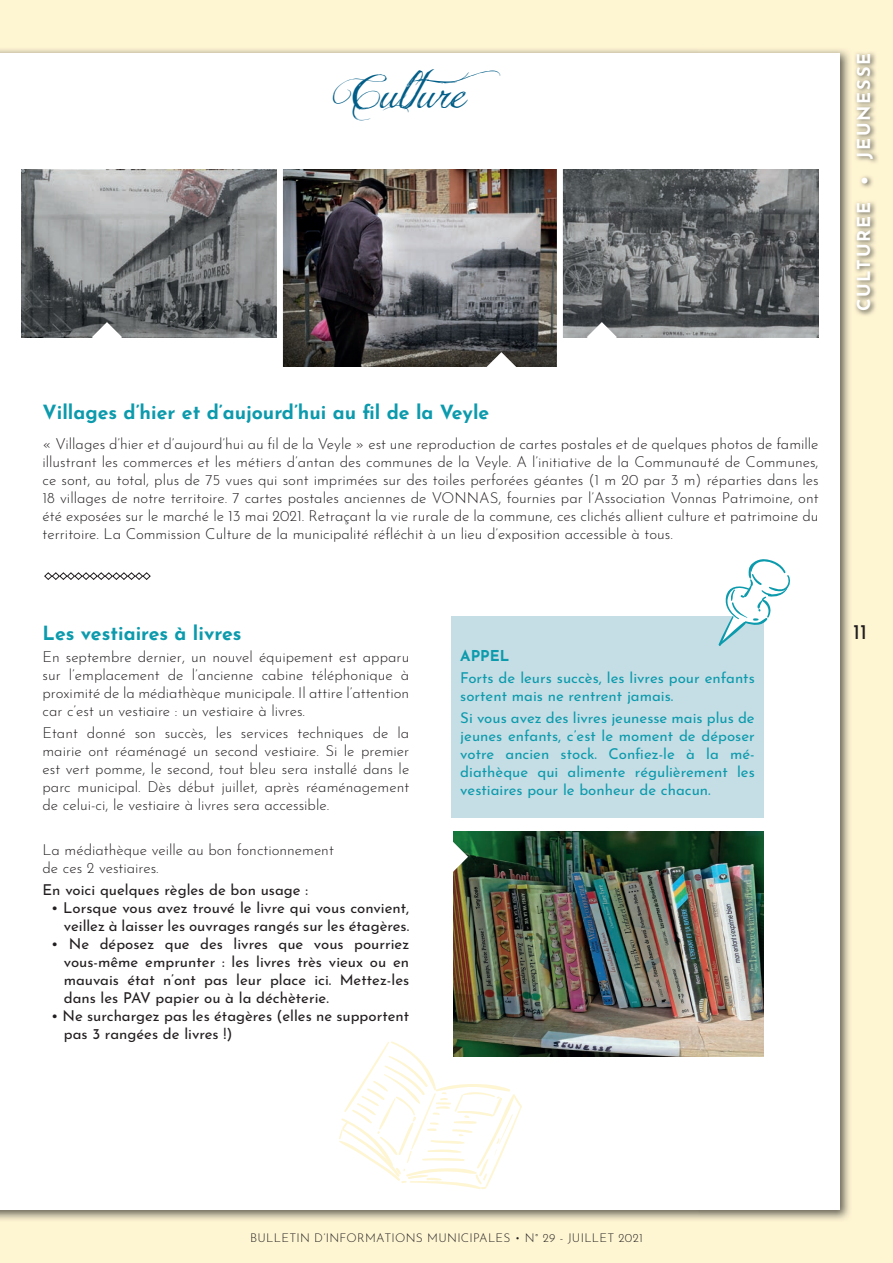
<style>
.page{position:relative;width:893px;height:1263px;background:#fef5d2}
.page>*{position:absolute;margin:0;border:0;box-sizing:border-box;transform-origin:0 0}
.t1{font:45px "Jellyka Delicious Cake";color:#005d87}
.t2{font:21px "Josefin Sans";color:#231f20}
.t3{font:700 19.5px "Josefin Sans";color:#0c9aad}
.t4{font:700 18px "Josefin Sans";letter-spacing:.1em;color:#fff}
.t5{font:300 15px/18px "Josefin Sans";color:#231f20;text-align:justify}
.t6{font:15px/18px "Josefin Sans";color:#231f20;text-align:right}
.t7{font:15px/18px "Josefin Sans";color:#0c9aad}
.t8{font:700 15px "Josefin Sans";color:#0c9aad}
.t9{font:300 12px "Josefin Sans";letter-spacing:.025em;color:#231f20}
</style>
<div class="page">
<img style="left:0;top:49px;width:850px;height:1171px">
<div style="left:0;top:53px;width:840px;height:1157px;background:#fff"></div>
<img style="left:855px;top:52px;width:23px;height:263px">
<img style="left:283px;top:170px;width:274px;height:197px">
<img style="left:21px;top:170px;width:256px;height:167px">
<img style="left:563px;top:170px;width:256px;height:167px">
<img style="left:453px;top:831px;width:310px;height:225px">
<svg style="left:44px;top:572px;width:107px;height:8px"></svg>
<svg style="left:92px;top:322px;width:30px;height:16px"></svg>
<svg style="left:486px;top:352px;width:30px;height:15px"></svg>
<svg style="left:587px;top:322px;width:30px;height:16px"></svg>
<svg style="left:453px;top:842px;width:15px;height:30px"></svg>
<svg style="left:339px;top:1041px;width:183px;height:148px"></svg>
<div style="left:451px;top:617px;width:312px;height:201px;background:#c5dee5"></div>
<svg style="left:718px;top:559px;width:73px;height:88px"></svg>
<h1 class="t1" style="left:351px;top:63px;width:160px">Culture</h1>
<p class="t4" style="left:848px;top:311px;width:260px;rotate:-90deg">CULTUREE • JEUNESSE</p>
<h3 class="t3" style="left:43px;top:394px;width:448px">Villages d’hier et d’aujourd’hui au fil de la Veyle</h3>
<p class="t5" style="left:43px;top:434px;width:777px">« Villages d’hier et d’aujourd’hui au fil de la Veyle » est une reproduction de cartes postales et de quelques photos de famille illustrant les commerces et les métiers d’antan des communes de la Veyle. A l’initiative de la Communauté de Communes, ce sont, au total, plus de 75 vues qui sont imprimées sur des toiles perforées géantes (1 m 20 par 3 m) réparties dans les 18 villages de notre territoire. 7 cartes postales anciennes de VONNAS, fournies par l’Association Vonnas Patrimoine, ont été exposées sur le marché le 13 mai 2021. Retraçant la vie rurale de la commune, ces clichés allient culture et patrimoine du territoire. La Commission Culture de la municipalité réfléchit à un lieu d’exposition accessible à tous.</p>
<h3 class="t3" style="left:43px;top:615px;width:201px">Les vestiaires à livres</h3>
<p class="t5" style="left:43px;top:646px;width:368px">En septembre dernier, un nouvel équipement est apparu sur l’emplacement de l’ancienne cabine téléphonique à proximité de la médiathèque municipale. Il attire l’attention car c’est un vestiaire : un vestiaire à livres.</p>
<p class="t5" style="left:43px;top:722px;width:368px">Etant donné son succès, les services techniques de la mairie ont réaménagé un second vestiaire. Si le premier est vert pomme, le second, tout bleu sera installé dans le parc municipal. Dès début juillet, après réaménagement de celui-ci, le vestiaire à livres sera accessible.</p>
<p class="t5" style="left:43px;top:839px;width:293px">La médiathèque veille au bon fonctionnement de ces 2 vestiaires.</p>
<p class="t6" style="left:43px;top:879px;width:267px">En voici quelques règles de bon usage :</p>
<p class="t6" style="left:51px;top:897px;width:360px">• Lorsque vous avez trouvé le livre qui vous convient, veillez à laisser les ouvrages rangés sur les étagères.</p>
<p class="t6" style="left:64px;top:933px;width:347px;text-align:justify;text-indent:-13px">• Ne déposez que des livres que vous pourriez vous-même emprunter : les livres très vieux ou en mauvais état n’ont pas leur place ici. Mettez-les dans les PAV papier ou à la déchèterie.</p>
<p class="t6" style="left:64px;top:1005px;width:347px;text-align:left;text-indent:-13px">• Ne surchargez pas les étagères (elles ne supportent pas 3 rangées de livres !)</p>
<p class="t8" style="left:460px;top:642px;width:51px">APPEL</p>
<p class="t7" style="left:460px;top:667px;width:296px">Forts de leurs succès, les livres pour enfants sortent mais ne rentrent jamais.</p>
<p class="t7" style="left:460px;top:707px;width:296px;text-align:justify">Si vous avez des livres jeunesse mais plus de jeunes enfants, c’est le moment de déposer votre ancien stock. Confiez-le à la mé&shy;diathèque qui alimente régulièrement les vestiaires pour le bonheur de chacun.</p>
<h2 class="t2" style="left:853px;top:614px;width:15px">11</h2>
<p class="t9" style="left:250px;top:1229px;width:394px">BULLETIN D’INFORMATIONS MUNICIPALES • N° 29 - JUILLET 2021</p>
</div>
